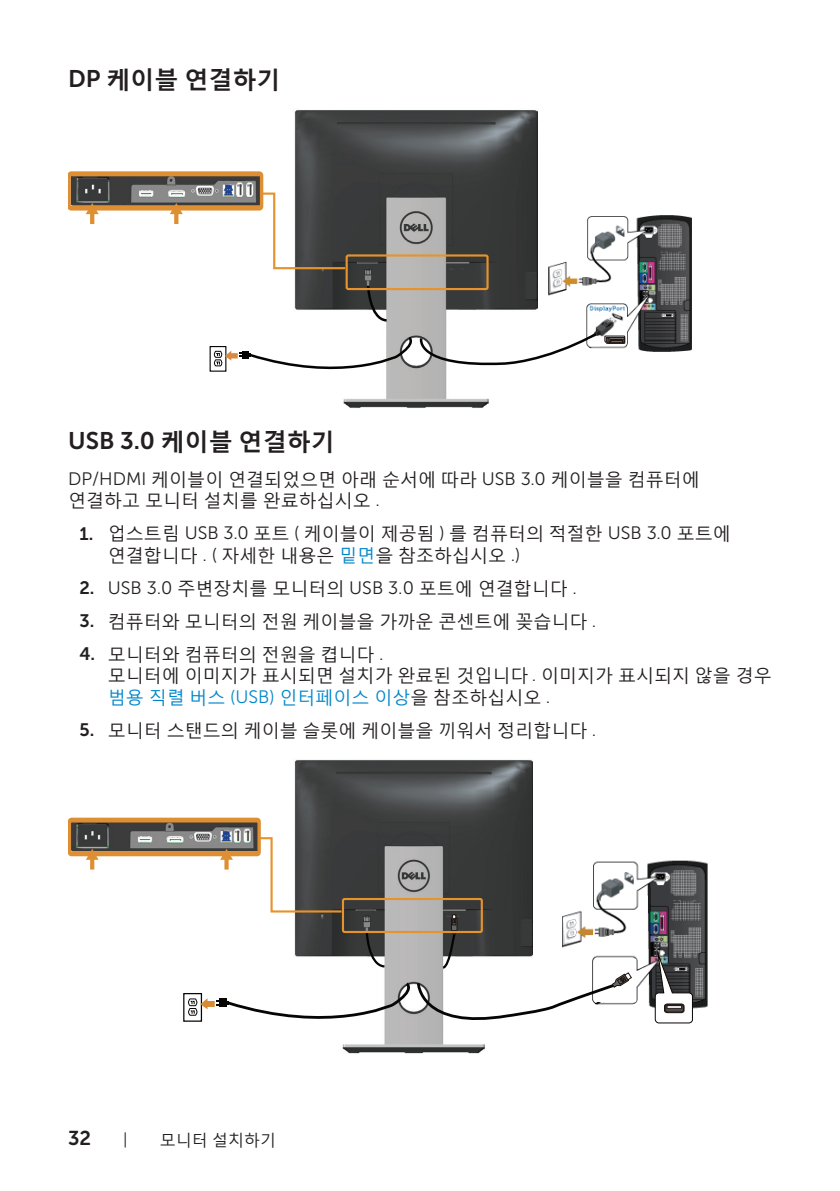
<style>
.page{position:relative;width:840px;height:1191px;background:#fff}
.page>*{position:absolute;margin:0;border:0;box-sizing:border-box;transform-origin:0 0}
.t1{font:700 24px "Malgun Gothic";color:#231f20}
.t2{font:20px "Museo Sans For Dell 700";color:#231f20}
.t3{font:18px/21.6px "Malgun Gothic";color:#231f20}
.t4{font:16px "Malgun Gothic";color:#231f20}
.t5{font:16px "Museo Sans For Dell 300";color:#231f20}
.s1{font-family:"Museo Sans For Dell 700";font-weight:400}
.s2{font-family:"Museo Sans For Dell 300"}
.s3{font-family:"Museo Sans For Dell 700"}
.s4{color:#0087cb}
.s5{font-family:"Museo Sans For Dell 300";color:#0087cb}
</style>
<div class="page">
<img style="left:548px;top:215px;width:144px;height:137px">
<img style="left:294px;top:110px;width:243px;height:298px">
<svg style="left:68px;top:171px;width:279px;height:99px"></svg>
<div style="left:345px;top:254px;width:143px;height:36px;border:2px solid #e6932d;border-radius:2px"></div>
<svg style="left:364px;top:269px;width:25px;height:54px"></svg>
<svg style="left:212px;top:331px;width:413px;height:52px"></svg>
<img style="left:632px;top:860px;width:76px;height:164px">
<svg style="left:654px;top:948px;width:38px;height:75px"></svg>
<div style="left:663px;top:1004px;width:21px;height:8px;border:1px solid #201411;border-radius:3px"></div>
<svg style="left:664px;top:1004px;width:19px;height:8px"></svg>
<div style="left:664px;top:1004px;width:19px;height:8px;border:1px solid #201411;border-radius:2px"></div>
<div style="left:666px;top:1005px;width:15px;height:3px;border:1px solid #201411"></div>
<div style="left:595px;top:959px;width:40px;height:43px;background:#fff"></div>
<img style="left:294px;top:759px;width:238px;height:294px">
<svg style="left:68px;top:817px;width:564px;height:217px"></svg>
<h1 class="t1" style="left:68px;top:64px;width:214px"><span class="s1">DP</span> 케이블 연결하기</h1>
<h1 class="t1" style="left:68px;top:426px;width:268px"><span class="s1">USB 3.0</span> 케이블 연결하기</h1>
<p class="t3" style="left:68px;top:468px;width:632px"><span class="s2">DP/HDMI</span> 케이블이 연결되었으면 아래 순서에 따라 <span class="s2">USB 3.0</span> 케이블을 컴퓨터에 연결하고 모니터 설치를 완료하십시오 <span class="s2">.</span></p>
<p class="t3" style="left:108px;top:522px;width:624px;text-indent:-28px"><span class="s3">1.</span> 업스트림 <span class="s2">USB 3.0</span> 포트 <span class="s2">(</span> 케이블이 제공됨 <span class="s2">)</span> 를 컴퓨터의 적절한 <span class="s2">USB 3.0</span> 포트에 연결합니다 <span class="s2">. (</span> 자세한 내용은 <span class="s4">밑면</span>을 참조하십시오 <span class="s2">.)</span></p>
<p class="t3" style="left:79px;top:577px;width:498px"><span class="s3">2.</span> <span class="s2">USB 3.0</span> 주변장치를 모니터의 <span class="s2">USB 3.0</span> 포트에 연결합니다 <span class="s2">.</span></p>
<p class="t3" style="left:79px;top:610px;width:518px"><span class="s3">3.</span> 컴퓨터와 모니터의 전원 케이블을 가까운 콘센트에 꽂습니다 <span class="s2">.</span></p>
<p class="t3" style="left:108px;top:642px;width:665px;text-indent:-28px"><span class="s3">4.</span> 모니터와 컴퓨터의 전원을 켭니다 <span class="s2">.<br></span>모니터에 이미지가 표시되면 설치가 완료된 것입니다 <span class="s2">.</span> 이미지가 표시되지 않을 경우 <span class="s4">범용 직렬 버스</span> <span class="s5">(USB)</span> <span class="s4">인터페이스 이상</span>을 참조하십시오 <span class="s2">.</span></p>
<p class="t3" style="left:79px;top:719px;width:518px"><span class="s3">5.</span> 모니터 스탠드의 케이블 슬롯에 케이블을 끼워서 정리합니다 <span class="s2">.</span></p>
<p class="t2" style="left:68px;top:1126px;width:25px">32</p>
<p class="t5" style="left:123px;top:1130px;width:6px">|</p>
<p class="t4" style="left:160px;top:1129px;width:118px">모니터 설치하기</p>
</div>
